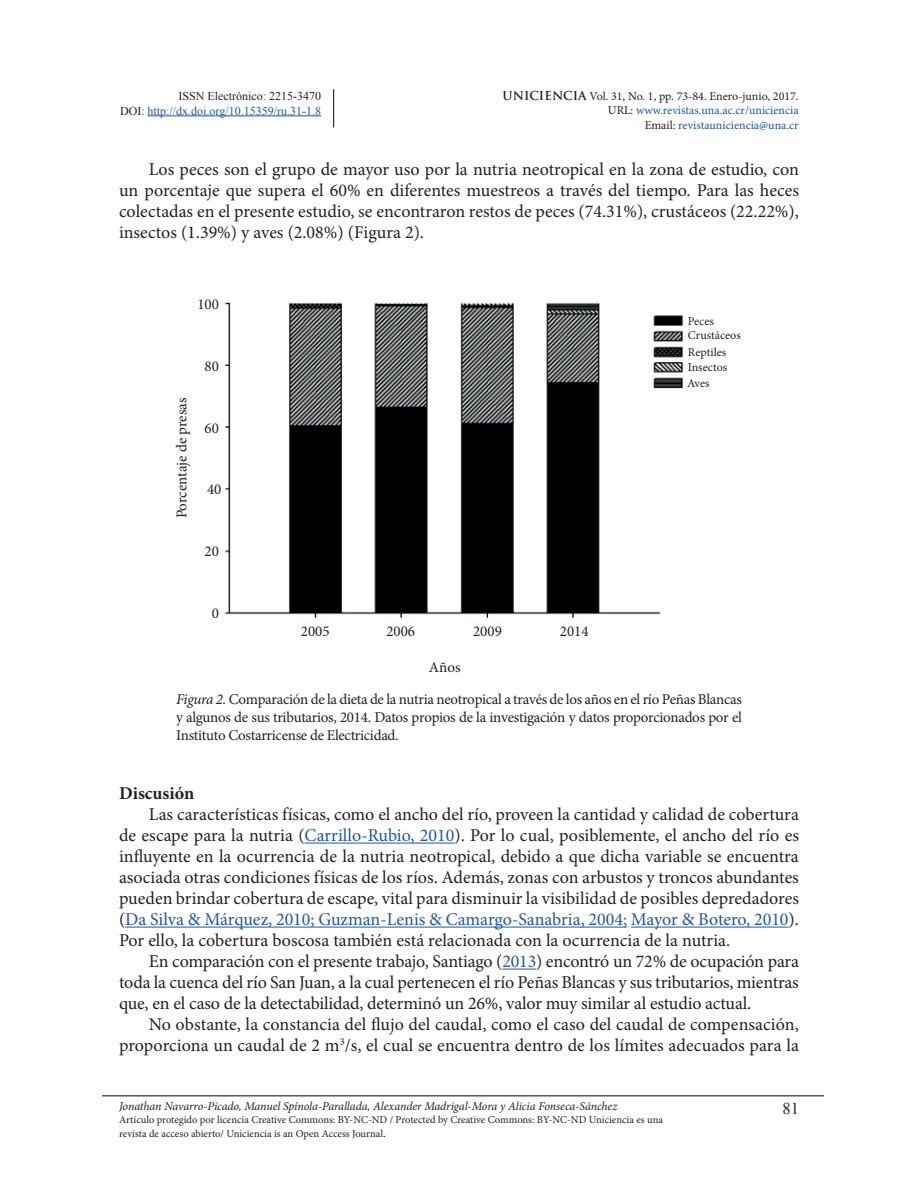
<style>
.page{position:relative;width:918px;height:1188px;background:#fff}
.page>*{position:absolute;margin:0;border:0;box-sizing:border-box;transform-origin:0 0}
.t1{font:18px/21px "Minion Pro";color:#231f20;text-align:justify}
.t2{font:700 18px "Minion Pro";color:#231f20}
.t3{font:16.5px "Times New Roman";color:#231f20}
.t4{font:15px/18px "Minion Pro";letter-spacing:-.02em;color:#231f20;text-align:justify}
.t5{font:12px/14.4px "Minion Pro";color:#1e56a6;text-align:right}
.t6{font:italic 12px "Minion Pro";letter-spacing:-.01em;color:#231f20}
.t7{font:12px/14.4px "Times New Roman";color:#1e56a6;text-align:right}
.t8{font:12px/15.3px "Minion Pro";color:#231f20}
.t9{font:10.5px/14.4px "Minion Pro";color:#231f20}
.s1{color:#231f20}
.s2{font-family:"Trajan Pro";font-weight:700;color:#231f20}
.s3{font-style:italic}
.s4{color:#1e56a6}
.s5{font-size:12px}
</style>
<div class="page">
<hr style="left:148px;top:116px;width:173px;height:1px;background:#1e56a6">
<hr style="left:102px;top:1095px;width:722px;height:1px;background:#231f20">
<hr style="left:333px;top:89px;width:1px;height:38px;background:#231f20">
<img style="left:224px;top:302px;width:459px;height:321px">
<hr style="left:305px;top:843px;width:150px;height:1px;background:#1e56a6">
<hr style="left:125px;top:927px;width:502px;height:1px;background:#1e56a6">
<hr style="left:631px;top:927px;width:158px;height:1px;background:#1e56a6">
<hr style="left:502px;top:969px;width:34px;height:1px;background:#1e56a6">
<p class="t7" style="left:120px;top:89px;width:202px"><span class="s1">ISSN Electrónico: 2215-3470<br>DOI:</span> http://dx.doi.org/10.15359/ru.31-1.8</p>
<p class="t5" style="left:503px;top:89px;width:298px"><span class="s2">UNICIENCIA</span> <span class="s1">Vol. 31, No. 1, pp. 73-84. Enero-junio, 2017.<br>URL:</span> www.revistas.una.ac.cr/uniciencia<br><span class="s1">Email:</span> revistauniciencia@una.cr</p>
<p class="t1" style="left:119px;top:158px;width:681px;text-indent:30px">Los peces son el grupo de mayor uso por la nutria neotropical en la zona de estudio, con un porcentaje que supera el 60% en diferentes muestreos a través del tiempo. Para las heces colectadas en el presente estudio, se encontraron restos de peces (74.31%), crustáceos (22.22%), insectos (1.39%) y aves (2.08%) (Figura 2).</p>
<p class="t4" style="left:197px;top:296px;width:23px">100</p>
<p class="t4" style="left:173px;top:518px;width:122px;rotate:-90deg">Porcentaje de presas</p>
<p class="t4" style="left:205px;top:357px;width:16px">80</p>
<p class="t4" style="left:205px;top:419px;width:16px">60</p>
<p class="t4" style="left:207px;top:481px;width:16px">40</p>
<p class="t4" style="left:205px;top:542px;width:16px">20</p>
<p class="t4" style="left:212px;top:604px;width:9px">0</p>
<p class="t4" style="left:301px;top:622px;width:30px">2005</p>
<p class="t4" style="left:386px;top:622px;width:30px">2006</p>
<p class="t4" style="left:473px;top:622px;width:30px">2009</p>
<p class="t4" style="left:560px;top:622px;width:30px">2014</p>
<p class="t4" style="left:429px;top:658px;width:33px">Años</p>
<p class="t8" style="left:688px;top:313px;width:54px;line-height:14.9px">Peces<br>Crustáceos</p>
<p class="t8" style="left:687px;top:345px;width:42px;text-align:justify">Reptiles Insectos Aves</p>
<p class="t4" style="left:176px;top:690px;width:567px"><span class="s3">Figura 2.</span> Comparación de la dieta de la nutria neotropical a través de los años en el río Peñas Blancas y algunos de sus tributarios, 2014. Datos propios de la investigación y datos proporcionados por el Instituto Costarricense de Electricidad.</p>
<p class="t2" style="left:119px;top:781px;width:77px">Discusión</p>
<p class="t1" style="left:119px;top:804px;width:681px;text-indent:30px">Las características físicas, como el ancho del río, proveen la cantidad y calidad de cobertura de escape para la nutria (<span class="s4">Carrillo-Rubio, 2010</span>). Por lo cual, posiblemente, el ancho del río es influyente en la ocurrencia de la nutria neotropical, debido a que dicha variable se encuentra asociada otras condiciones físicas de los ríos. Además, zonas con arbustos y troncos abundantes pueden brindar cobertura de escape, vital para disminuir la visibilidad de posibles depredadores (<span class="s4">Da Silva &amp; Márquez, 2010; Guzman-Lenis &amp; Camargo-Sanabria, 2004; Mayor &amp; Botero, 2010</span>).<br>Por ello, la cobertura boscosa también está relacionada con la ocurrencia de la nutria.</p>
<p class="t1" style="left:119px;top:951px;width:681px;text-indent:30px">En comparación con el presente trabajo, Santiago (<span class="s4">2013</span>) encontró un 72% de ocupación para toda la cuenca del río San Juan, a la cual pertenecen el río Peñas Blancas y sus tributarios, mientras que, en el caso de la detectabilidad, determinó un 26%, valor muy similar al estudio actual.</p>
<p class="t1" style="left:119px;top:1014px;width:681px;text-align:right">No obstante, la constancia del flujo del caudal, como el caso del caudal de compensación, proporciona un caudal de 2 m<sup>3</sup>/s, el cual se encuentra dentro de los límites adecuados para la</p>
<p class="t6" style="left:119px;top:1098px;width:500px">Jonathan Navarro-Picado, Manuel Spínola-Parallada, Alexander Madrigal-Mora y Alicia Fonseca-Sánchez</p>
<p class="t9" style="left:119px;top:1112px;width:545px">Artículo protegido por licencia Creative Commons: BY-NC-ND / Protected by Creative Commons: BY-NC-ND Uniciencia es una revista de acceso abierto/ Uniciencia is an Open Access Journal<span class="s5">.</span></p>
<p class="t3" style="left:782px;top:1098px;width:18px">81</p>
</div>
